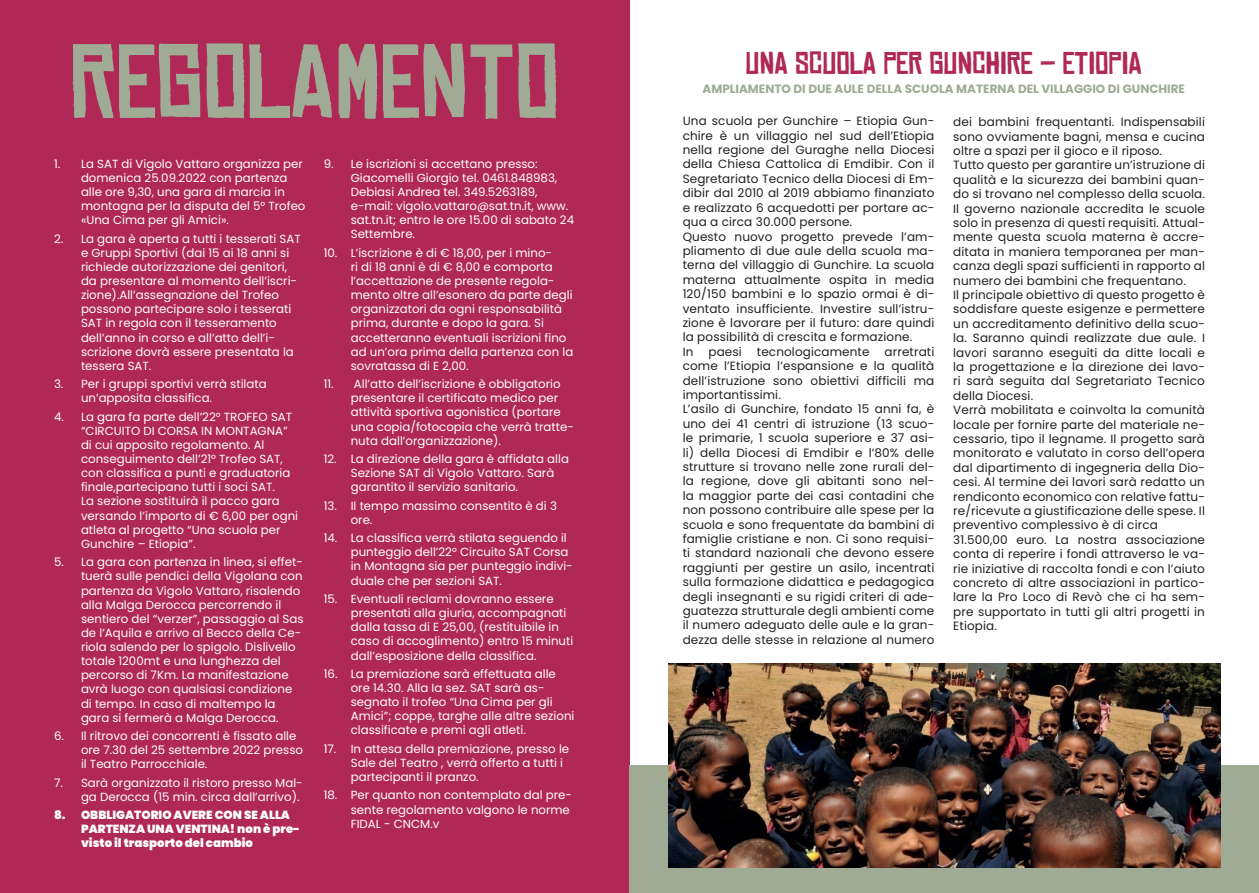
<style>
.page{position:relative;width:1259px;height:893px;background:#fff}
.page>*{position:absolute;margin:0;border:0;box-sizing:border-box;transform-origin:0 0}
.t1{font:99.9px "Chinese Rocks Rg";color:#9fab95}
.t2{font:30px "Chinese Rocks Rg";color:#b02855}
.t3{font:12px/14.4px "Poppins";letter-spacing:.01em;color:#231f20;text-align:justify}
.t4{font:700 12px "Poppins";color:#9fab95}
.t5{font:11.7px/14.1px "Poppins";color:#fff}
.t6{font:900 11.7px/14.1px "Poppins";color:#fff}
</style>
<div class="page">
<div style="left:0;top:0;width:629px;height:893px;background:#b02855"></div>
<div style="left:629px;top:766px;width:630px;height:127px;background:#9fab95"></div>
<img style="left:668px;top:664px;width:552px;height:203px">
<p class="t1" style="left:70px;top:28px;width:491px">REGOLAMENTO</p>
<p class="t5" style="left:81px;top:157px;width:226px;text-indent:-27px">1. La SAT di Vigolo Vattaro organizza per domenica 25.09.2022 con partenza alle ore 9,30, una gara di marcia in montagna per la disputa del 5° Trofeo «Una Cima per gli Amici».</p>
<p class="t5" style="left:81px;top:231px;width:221px;text-indent:-27px">2. La gara è aperta a tutti i tesserati SAT e Gruppi Sportivi (dai 15 ai 18 anni si richiede autorizzazione dei genitori, da presentare al momento dell’iscri&shy;zione).All’assegnazione del Trofeo possono partecipare solo i tesserati SAT in regola con il tesseramento dell’anno in corso e all’atto dell’i&shy;scrizione dovrà essere presentata la tessera SAT.</p>
<p class="t5" style="left:81px;top:377px;width:187px;text-indent:-27px">3. Per i gruppi sportivi verrà stilata un’apposita classifica.</p>
<p class="t5" style="left:81px;top:410px;width:219px;text-indent:-27px">4. La gara fa parte dell’22° TROFEO SAT “CIRCUITO DI CORSA IN MONTAGNA” di cui apposito regolamento. Al conseguimento dell’21° Trofeo SAT, con classifica a punti e graduatoria finale,partecipano tutti i soci SAT.<br>La sezione sostituirà il pacco gara versando l’importo di € 6,00 per ogni atleta al progetto “Una scuola per Gunchire – Etiopia”.</p>
<p class="t5" style="left:81px;top:555px;width:224px;text-indent:-27px">5. La gara con partenza in linea, si effet&shy;tuerà sulle pendici della Vigolana con partenza da Vigolo Vattaro, risalendo alla Malga Derocca percorrendo il sentiero del “verzer”, passaggio al Sas de l’Aquila e arrivo al Becco della Ce&shy;riola salendo per lo spigolo. Dislivello totale 1200mt e una lunghezza del percorso di 7Km. La manifestazione avrà luogo con qualsiasi condizione di tempo. In caso di maltempo la gara si fermerà a Malga Derocca.</p>
<p class="t5" style="left:81px;top:729px;width:223px;text-indent:-27px">6. Il ritrovo dei concorrenti è fissato alle ore 7.30 del 25 settembre 2022 presso il Teatro Parrocchiale.</p>
<p class="t5" style="left:54px;top:776px;width:250px;text-align:right">7. Sarà organizzato il ristoro presso Mal&shy;ga Derocca (15 min. circa dall’arrivo).</p>
<p class="t6" style="left:81px;top:808px;width:220px;text-indent:-27px">8. OBBLIGATORIO AVERE CON SE ALLA<br>PARTENZA UNA VENTINA! non è pre&shy;visto il trasporto del cambio</p>
<p class="t5" style="left:351px;top:157px;width:225px;text-indent:-27px">9. Le iscrizioni si accettano presso:<br>Giacomelli Giorgio tel. 0461.848983, Debiasi Andrea tel. 349.5263189, e-mail: vigolo.vattaro@sat.tn.it, www. sat.tn.it; entro le ore 15.00 di sabato 24<br>Settembre.</p>
<p class="t5" style="left:351px;top:246px;width:224px;text-indent:-27px">10. L’iscrizione è di € 18,00, per i mino-<br>ri di 18 anni è di € 8,00 e comporta l’accettazione de presente regola&shy;mento oltre all’esonero da parte degli organizzatori da ogni responsabilità prima, durante e dopo la gara. Si accetteranno eventuali iscrizioni fino ad un’ora prima della partenza con la sovratassa di E 2,00.</p>
<p class="t5" style="left:351px;top:377px;width:225px;text-indent:-27px">11. All’atto dell’iscrizione è obbligatorio presentare il certificato medico per attività sportiva agonistica (portare una copia/fotocopia che verrà tratte&shy;nuta dall’organizzazione).</p>
<p class="t5" style="left:351px;top:452px;width:220px;text-indent:-27px">12. La direzione della gara è affidata alla<br>Sezione SAT di Vigolo Vattaro. Sarà garantito il servizio sanitario.</p>
<p class="t5" style="left:351px;top:499px;width:208px;text-indent:-27px">13. Il tempo massimo consentito è di 3 ore.</p>
<p class="t5" style="left:351px;top:531px;width:223px;text-indent:-27px">14. La classifica verrà stilata seguendo il punteggio dell’22° Circuito SAT Corsa in Montagna sia per punteggio indivi&shy;duale che per sezioni SAT.</p>
<p class="t5" style="left:351px;top:592px;width:224px;text-indent:-27px">15. Eventuali reclami dovranno essere presentati alla giuria, accompagnati dalla tassa di E 25,00, (restituibile in caso di accoglimento) entro 15 minuti dall’esposizione della classifica.</p>
<p class="t5" style="left:351px;top:667px;width:225px;text-indent:-27px">16. La premiazione sarà effettuata alle ore 14.30. Alla Ia sez. SAT sarà as&shy;segnato il trofeo “Una Cima per gli Amici”; coppe, targhe alle altre sezioni classificate e premi agli atleti.</p>
<p class="t5" style="left:351px;top:742px;width:220px;text-indent:-27px">17. In attesa della premiazione, presso le<br>Sale del Teatro , verrà offerto a tutti i partecipanti il pranzo.</p>
<p class="t5" style="left:351px;top:788px;width:223px;text-indent:-27px">18. Per quanto non contemplato dal pre&shy;sente regolamento valgono le norme<br>FIDAL - CNCM.v</p>
<p class="t2" style="left:745px;top:47px;width:398px">UNA SCUOLA PER GUNCHIRE – ETIOPIA</p>
<p class="t4" style="left:702px;top:82px;width:484px">AMPLIAMENTO DI DUE AULE DELLA SCUOLA MATERNA DEL VILLAGGIO DI GUNCHIRE</p>
<p class="t3" style="left:682px;top:114px;width:253px">Una scuola per Gunchire – Etiopia Gun&shy;chire è un villaggio nel sud dell’Etiopia nella regione del Guraghe nella Diocesi della Chiesa Cattolica di Emdibir. Con il Segretariato Tecnico della Diocesi di Em&shy;dibir dal 2010 al 2019 abbiamo finanziato e realizzato 6 acquedotti per portare ac&shy;qua a circa 30.000 persone.</p>
<p class="t3" style="left:682px;top:229px;width:253px">Questo nuovo progetto prevede l’am&shy;pliamento di due aule della scuola ma&shy;terna del villaggio di Gunchire. La scuola materna attualmente ospita in media 120/150 bambini e lo spazio ormai è di&shy;ventato insufficiente. Investire sull’istru&shy;zione è lavorare per il futuro: dare quindi la possibilità di crescita e formazione.</p>
<p class="t3" style="left:682px;top:344px;width:12px">In</p>
<p class="t3" style="left:708px;top:344px;width:35px">paesi</p>
<p class="t3" style="left:757px;top:344px;width:114px">tecnologicamente</p>
<p class="t3" style="left:682px;top:344px;width:253px;text-indent:202px">arretrati come l’Etiopia l’espansione e la qualità dell’istruzione sono obiettivi difficili ma importantissimi.</p>
<p class="t3" style="left:682px;top:402px;width:253px">L’asilo di Gunchire, fondato 15 anni fa, è uno dei 41 centri di istruzione (13 scuo&shy;le primarie, 1 scuola superiore e 37 asi&shy;li) della Diocesi di Emdibir e l’80% delle strutture si trovano nelle zone rurali del&shy;la regione, dove gli abitanti sono nel&shy;la maggior parte dei casi contadini che non possono contribuire alle spese per la scuola e sono frequentate da bambini di famiglie cristiane e non. Ci sono requisi&shy;ti standard nazionali che devono essere raggiunti per gestire un asilo, incentrati sulla formazione didattica e pedagogica degli insegnanti e su rigidi criteri di ade&shy;guatezza strutturale degli ambienti come il numero adeguato delle aule e la gran&shy;dezza delle stesse in relazione al numero</p>
<p class="t3" style="left:953px;top:115px;width:253px">dei bambini frequentanti. Indispensabili sono ovviamente bagni, mensa e cucina oltre a spazi per il gioco e il riposo.</p>
<p class="t3" style="left:953px;top:158px;width:253px">Tutto questo per garantire un’istruzione di qualità e la sicurezza dei bambini quan&shy;do si trovano nel complesso della scuola.<br>Il governo nazionale accredita le scuole solo in presenza di questi requisiti. Attual&shy;mente questa scuola materna è accre&shy;ditata in maniera temporanea per man&shy;canza degli spazi sufficienti in rapporto al numero dei bambini che frequentano.</p>
<p class="t3" style="left:953px;top:288px;width:253px">Il principale obiettivo di questo progetto è soddisfare queste esigenze e permettere un accreditamento definitivo della scuo&shy;la. Saranno quindi realizzate due aule. I lavori saranno eseguiti da ditte locali e la progettazione e la direzione dei lavo&shy;ri sarà seguita dal Segretariato Tecnico della Diocesi.</p>
<p class="t3" style="left:953px;top:403px;width:253px">Verrà mobilitata e coinvolta la comunità locale per fornire parte del materiale ne&shy;cessario, tipo il legname. Il progetto sarà monitorato e valutato in corso dell’opera dal dipartimento di ingegneria della Dio&shy;cesi. Al termine dei lavori sarà redatto un rendiconto economico con relative fattu&shy;re/ricevute a giustificazione delle spese. Il preventivo complessivo è di circa</p>
<p class="t3" style="left:953px;top:532px;width:253px">31.500,00 euro. La nostra associazione conta di reperire i fondi attraverso le va&shy;rie iniziative di raccolta fondi e con l’aiuto concreto di altre associazioni in partico&shy;lare la Pro Loco di Revò che ci ha sem&shy;pre supportato in tutti gli altri progetti in Etiopia.</p>
</div>
